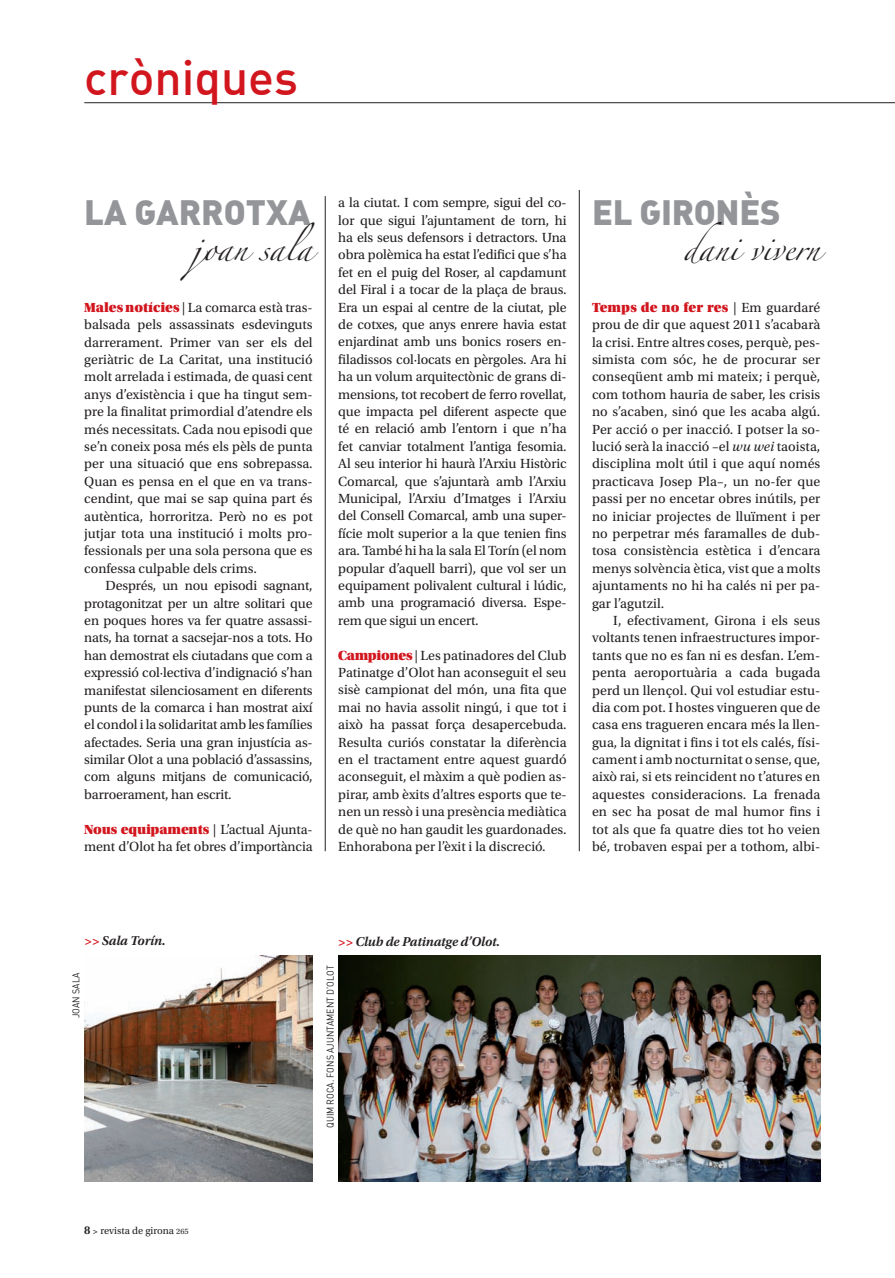
<style>
.page{position:relative;width:895px;height:1278px;background:#fff}
.page>*{position:absolute;margin:0;border:0;box-sizing:border-box;transform-origin:0 0}
.t1{font:48px "DIN Medium Alternate";color:#d2161e}
.t2{font:34.5px "DIN Black Alternate";color:#939598}
.t3{font:22.5px "Zapfino";letter-spacing:-.01em;color:#231f20}
.t4{font:13.95px/17.4px "Utopia Std";color:#231f20;text-align:justify}
.t5{font:13.95px "Utopia Std Black Headline";letter-spacing:.005em;color:#d2161e}
.t6{font:italic 600 13.5px "Utopia Std";letter-spacing:-.01em;color:#231f20}
.t7{font:10.5px "Utopia Std";color:#231f20}
.t8{font:9.75px "DIN";color:#231f20;scale:.9 1}
.s1{font-family:"Utopia Std Black Headline";color:#d2161e}
.s2{font-family:"Utopia Std";color:#231f20}
.s3{font-style:italic}
.s4{color:#d2161e}
.s5{font-weight:600;font-size:12px}
.s6{font-weight:600;font-size:9px}
.s7{font-size:8.25px}
</style>
<div class="page">
<hr style="left:84px;top:102px;width:810px;height:1px;background:#231f20">
<hr style="left:325px;top:196px;width:1px;height:655px;background:#231f20">
<hr style="left:579px;top:190px;width:1px;height:661px;background:#231f20">
<img style="left:84px;top:956px;width:228px;height:226px">
<img style="left:338px;top:956px;width:482px;height:226px">
<h1 class="t1" style="left:84px;top:47px;width:215px">cròniques</h1>
<h2 class="t2" style="left:84px;top:189px;width:228px">LA GARROTXA</h2>
<h3 class="t3" style="left:192px;top:239px;width:124px">joan sala</h3>
<p class="t4" style="left:84px;top:299px;width:230px"><span class="s1">Males notícies</span> | La comarca està tras&shy;balsada pels assassinats esdevinguts darrerament. Primer van ser els del geriàtric de La Caritat, una institució molt arrelada i estimada, de quasi cent anys d’existència i que ha tingut sem&shy;pre la finalitat primordial d’atendre els més necessitats. Cada nou episodi que se’n coneix posa més els pèls de punta per una situació que ens sobrepassa.<br>Quan es pensa en el que en va trans&shy;cendint, que mai se sap quina part és autèntica, horroritza. Però no es pot jutjar tota una institució i molts pro&shy;fessionals per una sola persona que es confessa culpable dels crims.</p>
<p class="t4" style="left:84px;top:577px;width:230px;text-indent:21px">Després, un nou episodi sagnant, protagonitzat per un altre solitari que en poques hores va fer quatre assassi&shy;nats, ha tornat a sacsejar-nos a tots. Ho han demostrat els ciutadans que com a expressió col·lectiva d’indignació s’han manifestat silenciosament en diferents punts de la comarca i han mostrat així el condol i la solidaritat amb les famílies afectades. Seria una gran injustícia as&shy;similar Olot a una població d’assassins, com alguns mitjans de comunicació, barroerament, han escrit.</p>
<p class="t4" style="left:84px;top:821px;width:230px"><span class="s1">Nous equipaments</span> | L’actual Ajunta&shy;ment d’Olot ha fet obres d’importància</p>
<p class="t4" style="left:338px;top:194px;width:230px">a la ciutat. I com sempre, sigui del co&shy;lor que sigui l’ajuntament de torn, hi ha els seus defensors i detractors. Una obra polèmica ha estat l’edifici que s’ha fet en el puig del Roser, al capdamunt del Firal i a tocar de la plaça de braus.<br>Era un espai al centre de la ciutat, ple de cotxes, que anys enrere havia estat enjardinat amb uns bonics rosers en&shy;filadissos col·locats en pèrgoles. Ara hi ha un volum arquitectònic de grans di&shy;mensions, tot recobert de ferro rovellat, que impacta pel diferent aspecte que té en relació amb l’entorn i que n’ha fet canviar totalment l’antiga fesomia.<br>Al seu interior hi haurà l’Arxiu Històric Comarcal, que s’ajuntarà amb l’Arxiu Municipal, l’Arxiu d’Imatges i l’Arxiu del Consell Comarcal, amb una super&shy;fície molt superior a la que tenien fins ara. També hi ha la sala El Torín (el nom popular d’aquell barri), que vol ser un equipament polivalent cultural i lúdic, amb una programació diversa. Espe&shy;rem que sigui un encert.</p>
<p class="t4" style="left:338px;top:647px;width:230px"><span class="s1">Campiones</span> | Les patinadores del Club Patinatge d’Olot han aconseguit el seu sisè campionat del món, una fita que mai no havia assolit ningú, i que tot i això ha passat força desapercebuda.<br>Resulta curiós constatar la diferència en el tractament entre aquest guardó aconseguit, el màxim a què podien as&shy;pirar, amb èxits d’altres esports que te&shy;nen un ressò i una presència mediàtica de què no han gaudit les guardonades.<br>Enhorabona per l’èxit i la discreció.</p>
<h2 class="t2" style="left:592px;top:189px;width:190px">EL GIRONÈS</h2>
<h3 class="t3" style="left:683px;top:239px;width:138px">dani vivern</h3>
<p class="t5" style="left:592px;top:300px;width:230px">Temps de no fer res <span class="s2">| Em guardaré</span></p>
<p class="t4" style="left:592px;top:316px;width:230px">prou de dir que aquest 2011 s’acabarà la crisi. Entre altres coses, perquè, pes&shy;simista com sóc, he de procurar ser conseqüent amb mi mateix; i perquè, com tothom hauria de saber, les crisis no s’acaben, sinó que les acaba algú.<br>Per acció o per inacció. I potser la so&shy;lució serà la inacció –el <span class="s3">wu wei</span> taoista, disciplina molt útil i que aquí només practicava Josep Pla–, un no-fer que passi per no encetar obres inútils, per no iniciar projectes de lluïment i per no perpetrar més faramalles de dub&shy;tosa consistència estètica i d’encara menys solvència ètica, vist que a molts ajuntaments no hi ha calés ni per pa&shy;gar l’agutzil.</p>
<p class="t4" style="left:592px;top:612px;width:230px;text-indent:21px">I, efectivament, Girona i els seus voltants tenen infraestructures impor&shy;tants que no es fan ni es desfan. L’em&shy;penta aeroportuària a cada bugada perd un llençol. Qui vol estudiar estu&shy;dia com pot. I hostes vingueren que de casa ens tragueren encara més la llen&shy;gua, la dignitat i fins i tot els calés, físi&shy;cament i amb nocturnitat o sense, que, això rai, si ets reincident no t’atures en aquestes consideracions. La frenada en sec ha posat de mal humor fins i tot als que fa quatre dies tot ho veien bé, trobaven espai per a tothom, albi-</p>
<p class="t6" style="left:84px;top:933px;width:83px"><span class="s4">&gt;&gt;</span> Sala Torín.</p>
<p class="t6" style="left:338px;top:934px;width:163px"><span class="s4">&gt;&gt;</span> Club de Patinatge d’Olot.</p>
<p class="t8" style="left:70px;top:1018px;width:51px;rotate:-90deg">JOAN SALA</p>
<p class="t8" style="left:324px;top:1128px;width:182px;rotate:-90deg">QUIM ROCA. FONS AJUNTAMENT D’OLOT</p>
<p class="t7" style="left:84px;top:1225px;width:106px"><span class="s5">8</span> <span class="s6">&gt;</span> revista de girona <span class="s7">265</span></p>
</div>
